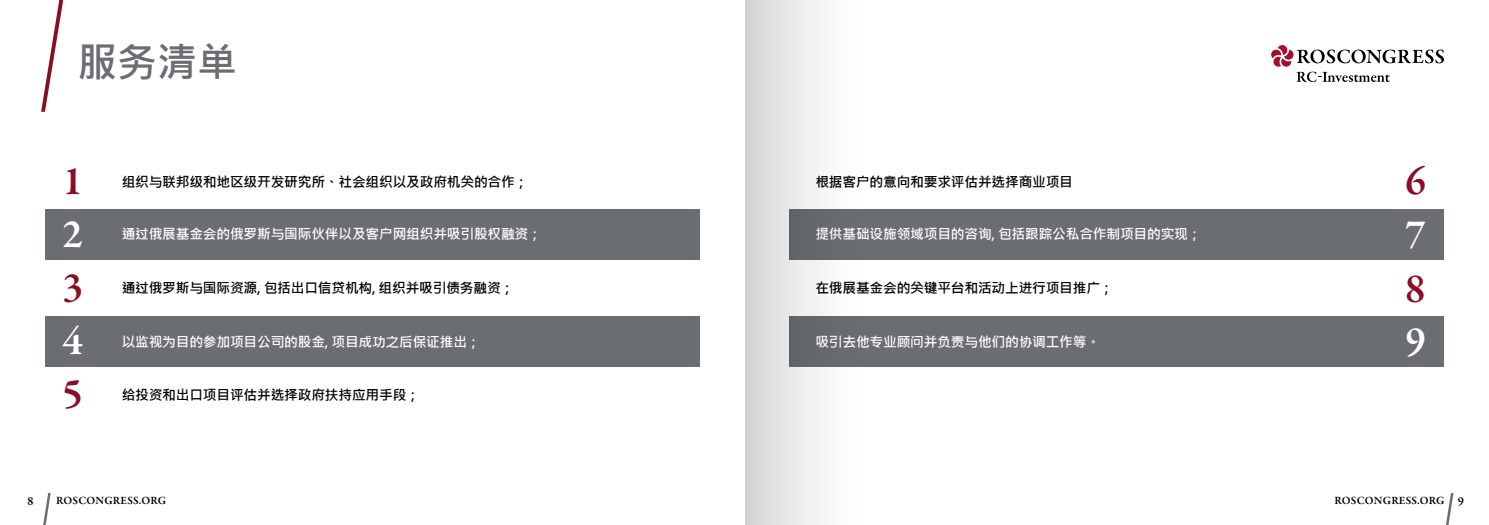
<style>
.page{position:relative;width:1489px;height:525px;background:#fff}
.page>*{position:absolute;margin:0;border:0;box-sizing:border-box;transform-origin:0 0}
.t1{font:600 41.25px "Garamond Premr Pro";color:#890e23}
.t2{font:600 41.25px "Garamond Premr Pro";color:#fff}
.t3{font:700 40px "Microsoft Jheng Hei";color:#6a6d71}
.t4{font:700 13.75px "Microsoft Jheng Hei";letter-spacing:-.015em;color:#000}
.t5{font:700 13.75px "Microsoft Jheng Hei";letter-spacing:-.015em;color:#fff}
.t6{font:600 12.5px "Garamond Premr Pro";color:#000}
.t7{font:600 11.25px "Garamond Premr Pro";letter-spacing:.015em;color:#000}
.s1{font-size:12.5px}
</style>
<div class="page">
<svg style="left:1446px;top:493px;width:8px;height:31px"></svg>
<svg style="left:43px;top:493px;width:8px;height:31px"></svg>
<div style="left:45px;top:209px;width:654px;height:51px;background:#6a6d71"></div>
<div style="left:789px;top:209px;width:654px;height:51px;background:#6a6d71"></div>
<div style="left:45px;top:315px;width:654px;height:51px;background:#6a6d71"></div>
<div style="left:789px;top:316px;width:654px;height:50px;background:#6a6d71"></div>
<svg style="left:1271px;top:45px;width:172px;height:37px"></svg>
<svg style="left:41px;top:0;width:22px;height:112px"></svg>
<svg style="left:745px;top:0;width:121px;height:524px"></svg>
<h2 class="t3" style="left:77px;top:37px;width:161px">服务清单</h2>
<h1 class="t1" style="left:62px;top:156px;width:22px">1</h1>
<h1 class="t1" style="left:1405px;top:156px;width:22px">6</h1>
<h1 class="t2" style="left:62px;top:208px;width:22px">2</h1>
<h1 class="t2" style="left:1405px;top:208px;width:22px">7</h1>
<h1 class="t1" style="left:62px;top:261px;width:22px">3</h1>
<h1 class="t1" style="left:1405px;top:263px;width:22px">8</h1>
<h1 class="t2" style="left:62px;top:316px;width:22px">4</h1>
<h1 class="t2" style="left:1405px;top:316px;width:22px">9</h1>
<h1 class="t1" style="left:62px;top:367px;width:22px">5</h1>
<p class="t4" style="left:122px;top:174px;width:408px">组织与联邦级和地区级开发研究所、社会组织以及政府机关的合作；</p>
<p class="t4" style="left:815px;top:173px;width:259px">根据客户的意向和要求评估并选择商业项目</p>
<p class="t5" style="left:122px;top:225px;width:422px">通过俄展基金会的俄罗斯与国际伙伴以及客户网组织并吸引股权融资；</p>
<p class="t5" style="left:815px;top:225px;width:387px">提供基础设施领域项目的咨询, 包括跟踪公私合作制项目的实现；</p>
<p class="t4" style="left:122px;top:279px;width:394px">通过俄罗斯与国际资源, 包括出口信贷机构, 组织并吸引债务融资；</p>
<p class="t4" style="left:815px;top:279px;width:300px">在俄展基金会的关键平台和活动上进行项目推广；</p>
<p class="t5" style="left:122px;top:333px;width:360px">以监视为目的参加项目公司的股金, 项目成功之后保证推出；</p>
<p class="t5" style="left:815px;top:333px;width:286px">吸引去他专业顾问并负责与他们的协调工作等。</p>
<p class="t4" style="left:122px;top:386px;width:300px">给投资和出口项目评估并选择政府扶持应用手段；</p>
<p class="t6" style="left:28px;top:493px;width:8px">8</p>
<p class="t7" style="left:56px;top:493px;width:112px">ROSCONGRESS.ORG</p>
<p class="t7" style="left:1334px;top:493px;width:131px">ROSCONGRESS.ORG <span class="s1">9</span></p>
</div>
